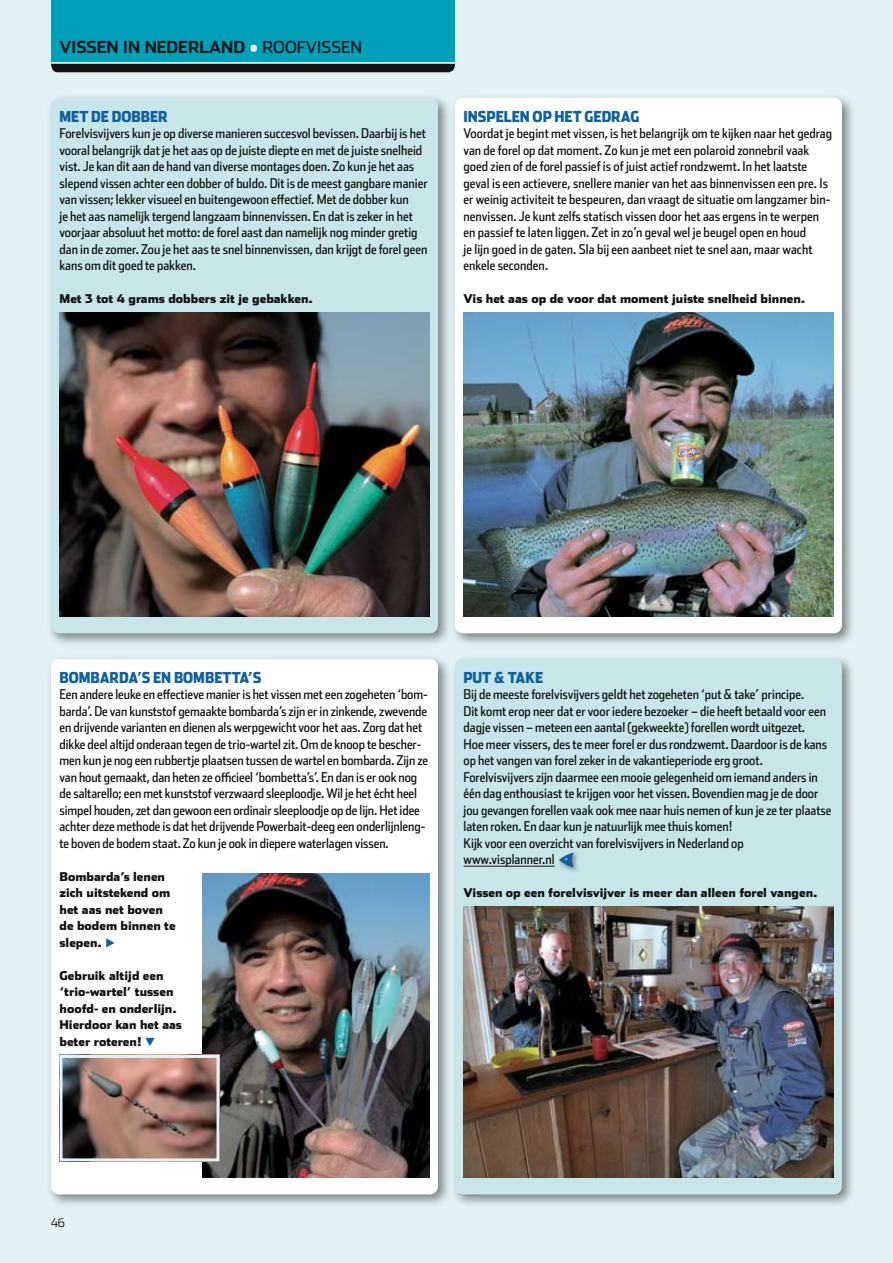
<style>
.page{position:relative;width:893px;height:1263px;background:#e3f3f5}
.page>*{position:absolute;margin:0;border:0;box-sizing:border-box;transform-origin:0 0}
.t1{font:700 16.5px "Stainless";color:#121212}
.t2{font:900 15px "Stainless Cond";color:#10609f}
.t3{font:13.5px/16.5px "Stainless Cond";color:#121212}
.t4{font:900 12px/16.5px "Stainless";color:#121212}
.t5{font:300 12px "Stainless";color:#121212}
.s1{font-weight:900;color:#fff}
.s2{font-weight:400}
.s3{font-family:"European Pi Three";font-weight:400;color:#10609f}
</style>
<div class="page">
<div style="left:45px;top:92px;width:409px;height:555px;background:#121212;opacity:.5"></div>
<div style="left:51px;top:98px;width:387px;height:535px;background:#c7e6ea;border-radius:9px"></div>
<img style="left:60px;top:312px;width:369px;height:305px">
<div style="left:51px;top:0;width:404px;height:62px;background:#009fba"></div>
<div style="left:51px;top:64px;width:404px;height:8px;background:#121212"></div>
<div style="left:449px;top:92px;width:409px;height:555px;background:#121212;opacity:.5"></div>
<div style="left:455px;top:98px;width:387px;height:535px;background:#fff;border-radius:9px"></div>
<div style="left:45px;top:653px;width:409px;height:555px;background:#121212;opacity:.5"></div>
<div style="left:51px;top:659px;width:387px;height:535px;background:#fff;border-radius:9px"></div>
<div style="left:449px;top:653px;width:409px;height:555px;background:#121212;opacity:.5"></div>
<div style="left:455px;top:659px;width:387px;height:535px;background:#c7e6ea;border-radius:9px"></div>
<hr style="left:463px;top:866px;width:92px;height:1px;background:#121212">
<div style="left:557px;top:850px;width:24px;height:24px;background:#121212;opacity:.5"></div>
<svg style="left:559px;top:852px;width:15px;height:15px"></svg>
<img style="left:202px;top:873px;width:227px;height:305px">
<img style="left:463px;top:312px;width:370px;height:305px">
<img style="left:463px;top:906px;width:370px;height:272px">
<img style="left:64px;top:1059px;width:152px;height:98px">
<div style="left:60px;top:1055px;width:160px;height:106px;border:3px solid #e3f3f5"></div>
<p class="t1" style="left:60px;top:37px;width:225px">VISSEN IN NEDERLAND <span class="s1">•</span> <span class="s2">ROOFVISSEN</span></p>
<p class="t2" style="left:60px;top:107px;width:63px">METDEDOBBER</p>
<p class="t3" style="left:60px;top:125px;width:370px">Forelvisvijvers kun je op diverse manieren succesvol bevissen. Daarbij is het vooral belangrijk dat je het aas op de juiste diepte en met de juiste snelheid vist. Je kan dit aan de hand van diverse montages doen. Zo kun je het aas slepend vissen achter een dobber of buldo. Dit is de meest gangbare manier van vissen; lekker visueel en buitengewoon effectief. Met de dobber kun<br>je het aas namelijk tergend langzaam binnenvissen. En dat is zeker in het voorjaar absoluut het motto: de forel aast dan namelijk nog minder gretig dan in de zomer. Zou je het aas te snel binnenvissen, dan krijgt de forel geen kans om dit goed te pakken.</p>
<p class="t4" style="left:60px;top:290px;width:255px">Met 3 tot 4 grams dobbers zit je gebakken.</p>
<p class="t2" style="left:463px;top:107px;width:9px">INSPE</p>
<p class="t2" style="left:504px;top:107px;width:61px">LENOPHET</p>
<p class="t2" style="left:585px;top:107px;width:20px">GEDRA</p>
<p class="t2" style="left:630px;top:107px;width:10px">G</p>
<p class="t3" style="left:463px;top:125px;width:370px">Voordat je begint met vissen, is het belangrijk om te kijken naar het gedrag van de forel op dat moment. Zo kun je met een polaroid zonnebril vaak goed zien of de forel passief is of juist actief rondzwemt. In het laatste geval is een actievere, snellere manier van het aas binnenvissen een pre. Is er weinig activiteit te bespeuren, dan vraagt de situatie om langzamer bin&shy;nenvissen. Je kunt zelfs statisch vissen door het aas ergens in te werpen en passief te laten liggen. Zet in zo’n geval wel je beugel open en houd<br>je lijn goed in de gaten. Sla bij een aanbeet niet te snel aan, maar wacht enkele seconden.</p>
<p class="t4" style="left:463px;top:290px;width:343px">Vis het aas op de voor dat moment juiste snelheid binnen.</p>
<p class="t2" style="left:60px;top:668px;width:42px">BOMBARDA</p>
<p class="t2" style="left:137px;top:668px;width:78px">’SEN BOMBETTA</p>
<p class="t2" style="left:248px;top:668px;width:14px">’S</p>
<p class="t3" style="left:60px;top:686px;width:370px">Een andere leuke en effectieve manier is het vissen met een zogeheten ‘bom&shy;barda’. De van kunststof gemaakte bombarda’s zijn er in zinkende, zwevende en drijvende varianten en dienen als werpgewicht voor het aas. Zorg dat het dikke deel altijd onderaan tegen de trio-wartel zit. Om de knoop te bescher&shy;men kun je nog een rubbertje plaatsen tussen de wartel en bombarda. Zijn ze van hout gemaakt, dan heten ze officieel ‘bombetta’s’. En dan is er ook nog de saltarello; een met kunststof verzwaard sleeploodje. Wil je het écht heel simpel houden, zet dan gewoon een ordinair sleeploodje op de lijn. Het idee achter deze methode is dat het drijvende Powerbait-deeg een onderlijnleng&shy;te boven de bodem staat. Zo kun je ook in diepere waterlagen vissen.</p>
<p class="t4" style="left:60px;top:868px;width:118px">Bombarda’s lenen zich uitstekend om het aas net boven de bodem binnen te slepen. <span class="s3">E</span></p>
<p class="t4" style="left:60px;top:967px;width:124px">Gebruik altijd een ‘trio-wartel’ tussen hoofd- en onderlijn.<br>Hierdoor kan het aas beter roteren! <span class="s3">H</span></p>
<p class="t2" style="left:463px;top:668px;width:55px">PUT &amp; TAKE</p>
<p class="t3" style="left:463px;top:686px;width:369px">Bij de meeste forelvisvijvers geldt het zogeheten ‘put &amp; take’ principe.<br>Dit komt erop neer dat er voor iedere bezoeker – die heeft betaald voor een dagje vissen – meteen een aantal (gekweekte) forellen wordt uitgezet.<br>Hoe meer vissers, des te meer forel er dus rondzwemt. Daardoor is de kans op het vangen van forel zeker in de vakantieperiode erg groot.<br>Forelvisvijvers zijn daarmee een mooie gelegenheid om iemand anders in één dag enthousiast te krijgen voor het vissen. Bovendien mag je de door jou gevangen forellen vaak ook mee naar huis nemen of kun je ze ter plaatse laten roken. En daar kun je natuurlijk mee thuis komen!<br>Kijk voor een overzicht van forelvisvijvers in Nederland op www.visplanner.nl</p>
<p class="t4" style="left:463px;top:884px;width:356px">Vissen op een forelvisvijver is meer dan alleen forel vangen.</p>
<p class="t5" style="left:51px;top:1216px;width:15px">46</p>
</div>
